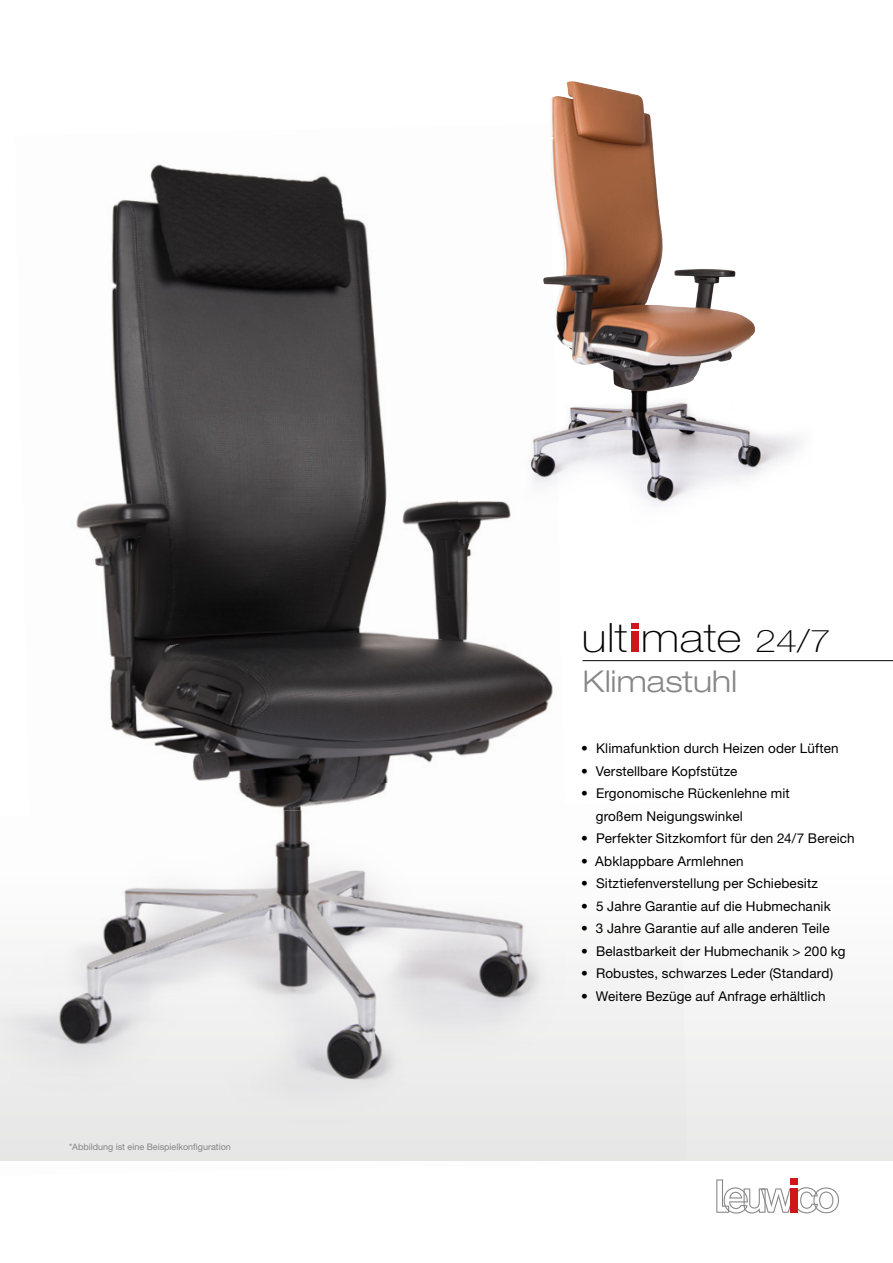
<style>
.page{position:relative;width:893px;height:1263px;background:#fff}
.page>*{position:absolute;margin:0;border:0;box-sizing:border-box;transform-origin:0 0}
.t1{font:100 40.5px "Helvetica Neue LT Std";color:#000;scale:1.2 1}
.t2{font:300 expanded 30px "Helvetica Neue LT Std";letter-spacing:.01em;color:#878787}
.t3{font:13.5px/22.5px "Helvetica Neue LT Std";letter-spacing:.01em;color:#000}
.t4{font:9px "Helvetica Neue LT Std";color:#878787}
.s1{font-size:31.5px}
</style>
<div class="page">
<div style="left:0;top:872px;width:893px;height:289px;background:#f4f4f4"></div>
<img style="left:76px;top:164px;width:477px;height:638px">
<img style="left:0;top:802px;width:687px;height:359px">
<svg style="left:716px;top:1179px;width:123px;height:34px"></svg>
<div style="left:790px;top:1188px;width:8px;height:25px;background:#cd171a"></div>
<img style="left:531px;top:81px;width:224px;height:311px">
<img style="left:458px;top:392px;width:342px;height:150px">
<hr style="left:583px;top:660px;width:310px;height:1px;background:#000">
<svg style="left:631px;top:624px;width:7px;height:5px"></svg>
<div style="left:631px;top:631px;width:7px;height:21px;background:#cd171a"></div>
<p class="t4" style="left:69px;top:1142px;width:163px">*Abbildung ist eine Beispielkonfiguration</p>
<h1 class="t1" style="left:581px;top:615px;width:209px">ult mate <span class="s1">24/7</span></h1>
<h2 class="t2" style="left:583px;top:664px;width:156px">Klimastuhl</h2>
<p class="t3" style="left:581px;top:737px;width:259px">• Klimafunktion durch Heizen oder Lüften</p>
<p class="t3" style="left:581px;top:760px;width:158px">• Verstellbare Kopfstütze</p>
<p class="t3" style="left:596px;top:782px;width:196px;text-indent:-15px">• Ergonomische Rückenlehne mit großem Neigungswinkel</p>
<p class="t3" style="left:581px;top:827px;width:275px">• Perfekter Sitzkomfort für den 24/7 Bereich</p>
<p class="t3" style="left:581px;top:850px;width:164px">• Abklappbare Armlehnen</p>
<p class="t3" style="left:581px;top:872px;width:238px">• Sitztiefenverstellung per Schiebesitz</p>
<p class="t3" style="left:581px;top:895px;width:251px">• 5 Jahre Garantie auf die Hubmechanik</p>
<p class="t3" style="left:581px;top:917px;width:250px">• 3 Jahre Garantie auf alle anderen Teile</p>
<p class="t3" style="left:581px;top:940px;width:266px">• Belastbarkeit der Hubmechanik &gt; 200 kg</p>
<p class="t3" style="left:581px;top:962px;width:253px">• Robustes, schwarzes Leder (Standard)</p>
<p class="t3" style="left:581px;top:985px;width:246px">• Weitere Bezüge auf Anfrage erhältlich</p>
</div>
